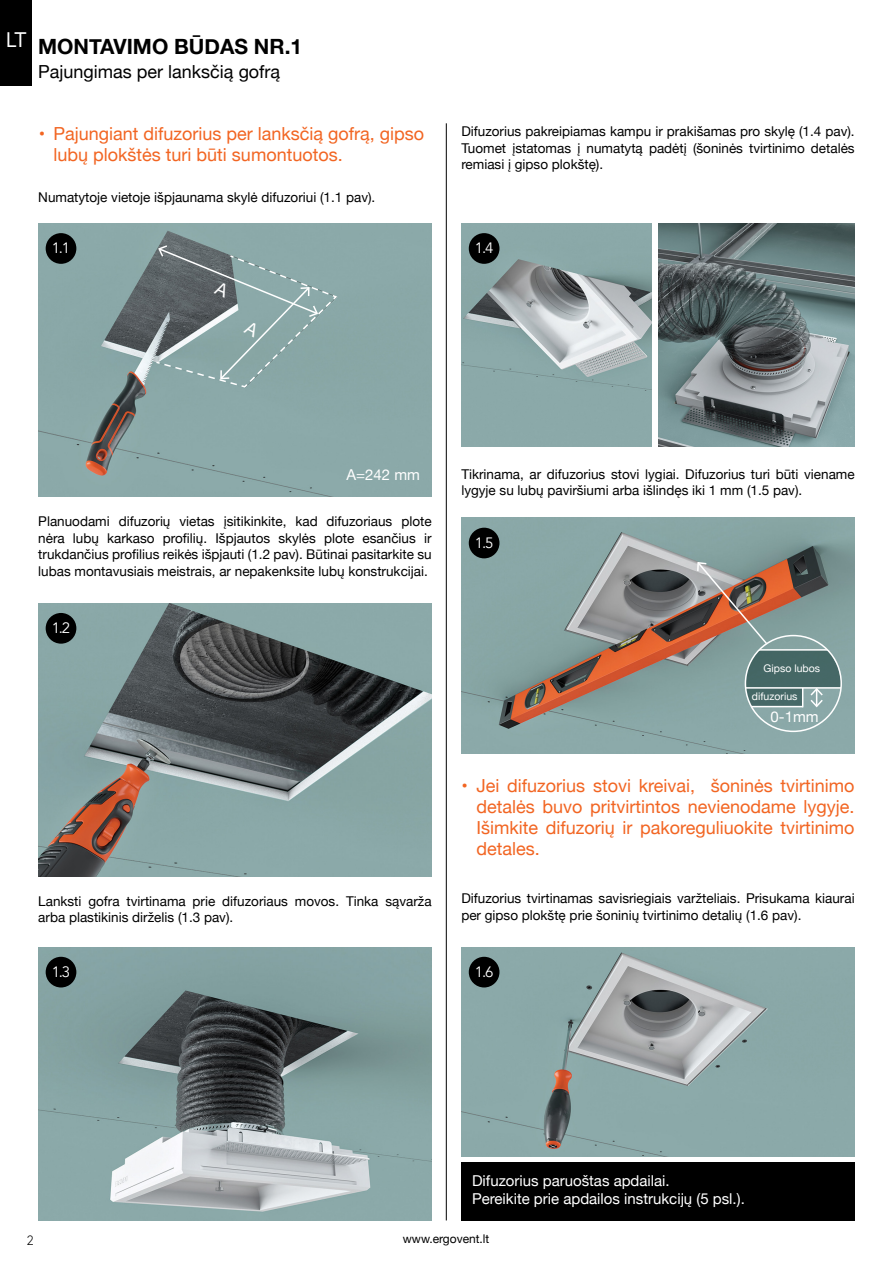
<style>
.page{position:relative;width:893px;height:1263px;background:#fff}
.page>*{position:absolute;margin:0;border:0;box-sizing:border-box;transform-origin:0 0}
.t1{font:700 21px "Helvetica Neue";color:#000}
.t2{font:21px "Avenir";color:#fff}
.t3{font:18px/21px "Helvetica Neue";color:#f26522}
.t4{font:18px "Helvetica Neue";color:#000}
.t5{font:15px/18px "Helvetica Neue";color:#fff}
.t6{font:15px "Avenir";color:#fff}
.t7{font:13.5px/16.5px "Helvetica Neue";color:#000}
.t8{font:300 13.5px "MADETOMMY";color:#000}
.t9{font:12px "Helvetica Neue";color:#000}
.t10{font:10.5px "Helvetica Neue";color:#fff}
</style>
<div class="page">
<div style="left:461px;top:1161px;width:394px;height:59px;background:#000"></div>
<img style="left:38px;top:223px;width:394px;height:274px">
<img style="left:461px;top:223px;width:191px;height:223px">
<img style="left:658px;top:223px;width:197px;height:223px">
<img style="left:38px;top:603px;width:394px;height:274px">
<img style="left:461px;top:518px;width:394px;height:235px">
<img style="left:38px;top:947px;width:394px;height:273px">
<img style="left:461px;top:947px;width:394px;height:210px">
<hr style="left:446px;top:123px;width:1px;height:1097px;background:#000">
<div style="left:46px;top:957px;width:30px;height:30px;background:#000;border-radius:50%"></div>
<div style="left:46px;top:613px;width:30px;height:31px;background:#000;border-radius:50%"></div>
<div style="left:46px;top:233px;width:30px;height:31px;background:#000;border-radius:50%"></div>
<div style="left:469px;top:233px;width:30px;height:31px;background:#000;border-radius:50%"></div>
<div style="left:469px;top:528px;width:30px;height:30px;background:#000;border-radius:50%"></div>
<div style="left:469px;top:957px;width:30px;height:30px;background:#000;border-radius:50%"></div>
<div style="left:0;top:0;width:32px;height:85px;background:#000"></div>
<svg style="left:696px;top:561px;width:145px;height:147px;background:#82867f"></svg>
<svg style="left:155px;top:244px;width:184px;height:144px;background:#839a9b"></svg>
<h1 class="t2" style="left:6px;top:23px;width:22px">LT</h1>
<h1 class="t1" style="left:38px;top:31px;width:265px">MONTAVIMO BŪDAS NR.1</h1>
<h2 class="t4" style="left:38px;top:59px;width:244px">Pajungimas per lanksčią gofrą</h2>
<h2 class="t3" style="left:39px;top:125px;width:8px">•</h2>
<h2 class="t3" style="left:54px;top:125px;width:372px">Pajungiant difuzorius per lanksčią gofrą, gipso lubų plokštės turi būti sumontuotos.</h2>
<p class="t7" style="left:38px;top:189px;width:339px">Numatytoje vietoje išpjaunama skylė difuzoriui (1.1 pav).</p>
<p class="t7" style="left:461px;top:124px;width:395px;text-align:justify">Difuzorius pakreipiamas kampu ir prakišamas pro skylę (1.4 pav).<br>Tuomet įstatomas į numatytą padėtį (šoninės tvirtinimo detalės remiasi į gipso plokštę).</p>
<p class="t6" style="left:52px;top:239px;width:20px">1.1</p>
<p class="t6" style="left:475px;top:239px;width:20px">1.4</p>
<p class="t5" style="left:346px;top:466px;width:75px">A=242 mm</p>
<p class="t7" style="left:38px;top:514px;width:395px;text-align:justify">Planuodami difuzorių vietas įsitikinkite, kad difuzoriaus plote nėra lubų karkaso profilių. Išpjautos skylės plote esančius ir trukdančius profilius reikės išpjauti (1.2 pav). Būtinai pasitarkite su lubas montavusiais meistrais, ar nepakenksite lubų konstrukcijai.</p>
<p class="t6" style="left:52px;top:619px;width:20px">1.2</p>
<p class="t7" style="left:461px;top:466px;width:395px">Tikrinama, ar difuzorius stovi lygiai. Difuzorius turi būti viename lygyje su lubų paviršiumi arba išlindęs iki 1 mm (1.5 pav).</p>
<p class="t6" style="left:475px;top:534px;width:20px">1.5</p>
<p class="t10" style="left:764px;top:661px;width:58px">Gipso lubos</p>
<p class="t10" style="left:752px;top:689px;width:47px">difuzorius</p>
<p class="t5" style="left:771px;top:709px;width:50px">0-1mm</p>
<h2 class="t3" style="left:462px;top:776px;width:8px">•</h2>
<h2 class="t3" style="left:476px;top:776px;width:380px;text-align:justify">Jei difuzorius stovi kreivai, šoninės tvirtinimo detalės buvo pritvirtintos nevienodame lygyje.<br>Išimkite difuzorių ir pakoreguliuokite tvirtinimo detales.</h2>
<p class="t7" style="left:38px;top:893px;width:395px">Lanksti gofra tvirtinama prie difuzoriaus movos. Tinka sąvarža arba plastikinis dirželis (1.3 pav).</p>
<p class="t7" style="left:461px;top:891px;width:395px">Difuzorius tvirtinamas savisriegiais varžteliais. Prisukama kiaurai per gipso plokštę prie šoninių tvirtinimo detalių (1.6 pav).</p>
<p class="t6" style="left:52px;top:963px;width:20px">1.3</p>
<p class="t6" style="left:475px;top:963px;width:20px">1.6</p>
<p class="t5" style="left:472px;top:1172px;width:274px">Difuzorius paruoštas apdailai.<br>Pereikite prie apdailos instrukcijų (5 psl.).</p>
<p class="t8" style="left:27px;top:1232px;width:9px">2</p>
<p class="t9" style="left:403px;top:1230px;width:88px">www.ergovent.lt</p>
</div>
